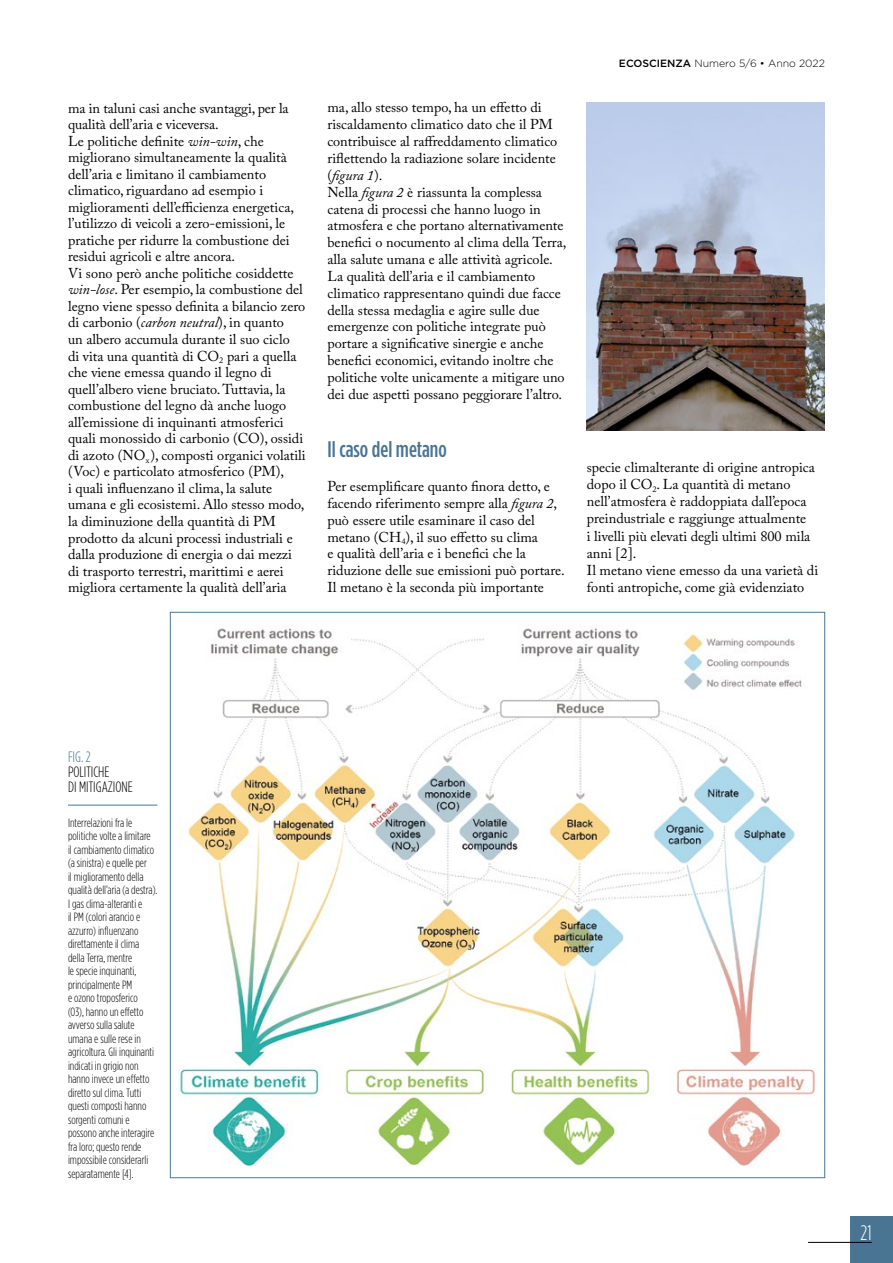
<style>
.page{position:relative;width:893px;height:1263px;background:#fff}
.page>*{position:absolute;margin:0;border:0;box-sizing:border-box;transform-origin:0 0}
.t1{font:500 condensed 22.5px "Gotham HTF";color:#497593}
.t2{font:300 condensed 21px "Gotham HTF";color:#fff}
.t3{font:300 condensed 15px/15px "Gotham HTF";color:#000}
.t4{font:300 condensed 15px "Gotham HTF";color:#497593}
.t5{font:14.25px/16.5px "Adobe Caslon Pro";color:#000}
.t6{font:300 condensed 12px/13.5px "Gotham HTF";color:#000}
.t7{font:300 10.5px "Gotham HTF";color:#000}
.s1{font-style:italic}
.s2{font-weight:500}
</style>
<div class="page">
<div style="left:850px;top:1216px;width:43px;height:47px;background:#497593"></div>
<hr style="left:808px;top:1242px;width:64px;height:1px;background:#000">
<img style="left:179px;top:628px;width:637px;height:539px">
<hr style="left:68px;top:805px;width:89px;height:1px;background:#497593">
<img style="left:587px;top:102px;width:238px;height:329px">
<p class="t5" style="left:68px;top:99px;width:239px">ma in taluni casi anche svantaggi, per la qualità dell’aria e viceversa.<br>Le politiche definite <span class="s1">win-win</span>, che migliorano simultaneamente la qualità dell’aria e limitano il cambiamento climatico, riguardano ad esempio i miglioramenti dell’efficienza energetica, l’utilizzo di veicoli a zero-emissioni, le pratiche per ridurre la combustione dei residui agricoli e altre ancora.<br>Vi sono però anche politiche cosiddette <span class="s1">win-lose</span>. Per esempio, la combustione del legno viene spesso definita a bilancio zero di carbonio (<span class="s1">carbon neutral</span>), in quanto<br>un albero accumula durante il suo ciclo<br>di vita una quantità di CO<sub>2</sub> pari a quella che viene emessa quando il legno di quell’albero viene bruciato. Tuttavia, la combustione del legno dà anche luogo all’emissione di inquinanti atmosferici quali monossido di carbonio (CO), ossidi di azoto (NO<sub>x</sub> ), composti organici volatili (Voc) e particolato atmosferico (PM),<br>i quali influenzano il clima, la salute umana e gli ecosistemi. Allo stesso modo, la diminuzione della quantità di PM prodotto da alcuni processi industriali e dalla produzione di energia o dai mezzi di trasporto terrestri, marittimi e aerei migliora certamente la qualità dell’aria</p>
<p class="t5" style="left:327px;top:99px;width:241px">ma, allo stesso tempo, ha un effetto di riscaldamento climatico dato che il PM contribuisce al raffreddamento climatico riflettendo la radiazione solare incidente (<span class="s1">figura 1</span>).<br>Nella <span class="s1">figura 2</span> è riassunta la complessa catena di processi che hanno luogo in atmosfera e che portano alternativamente benefici o nocumento al clima della Terra, alla salute umana e alle attività agricole.<br>La qualità dell’aria e il cambiamento climatico rappresentano quindi due facce della stessa medaglia e agire sulle due emergenze con politiche integrate può portare a significative sinergie e anche benefici economici, evitando inoltre che politiche volte unicamente a mitigare uno dei due aspetti possano peggiorare l’altro.</p>
<h1 class="t1" style="left:327px;top:437px;width:121px">Il caso del metano</h1>
<p class="t5" style="left:327px;top:478px;width:239px">Per esemplificare quanto finora detto, e facendo riferimento sempre alla <span class="s1">figura 2</span>, può essere utile esaminare il caso del metano (CH<sub>4</sub>), il suo effetto su clima<br>e qualità dell’aria e i benefici che la riduzione delle sue emissioni può portare.<br>Il metano è la seconda più importante</p>
<p class="t7" style="left:619px;top:57px;width:208px"><span class="s2">ECOSCIENZA</span> Numero 5/6 • Anno 2022</p>
<p class="t5" style="left:587px;top:458px;width:233px;line-height:17.2px">specie climalterante di origine antropica dopo il CO<sub>2</sub>. La quantità di metano nell’atmosfera è raddoppiata dall’epoca preindustriale e raggiunge attualmente<br>i livelli più elevati degli ultimi 800 mila anni [2].<br>Il metano viene emesso da una varietà di fonti antropiche, come già evidenziato</p>
<p class="t4" style="left:68px;top:749px;width:24px">FIG. 2</p>
<p class="t3" style="left:68px;top:764px;width:66px">POLITICHE<br>DI MITIGAZIONE</p>
<p class="t6" style="left:68px;top:816px;width:91px">Interrelazioni fra le politiche volte a limitare il cambiamento climatico (a sinistra) e quelle per<br>il miglioramento della qualità dell’aria (a destra).<br>I gas clima-alteranti e<br>il PM (colori arancio e azzurro) influenzano direttamente il clima della Terra, mentre<br>le specie inquinanti, principalmente PM<br>e ozono troposferico<br>(O3), hanno un effetto avverso sulla salute umana e sulle rese in agricoltura. Gli inquinanti indicati in grigio non hanno invece un effetto diretto sul clima. Tutti questi composti hanno sorgenti comuni e possono anche interagire fra loro; questo rende impossibile considerarli separatamente [4].</p>
<h2 class="t2" style="left:860px;top:1221px;width:13px">21</h2>
</div>
